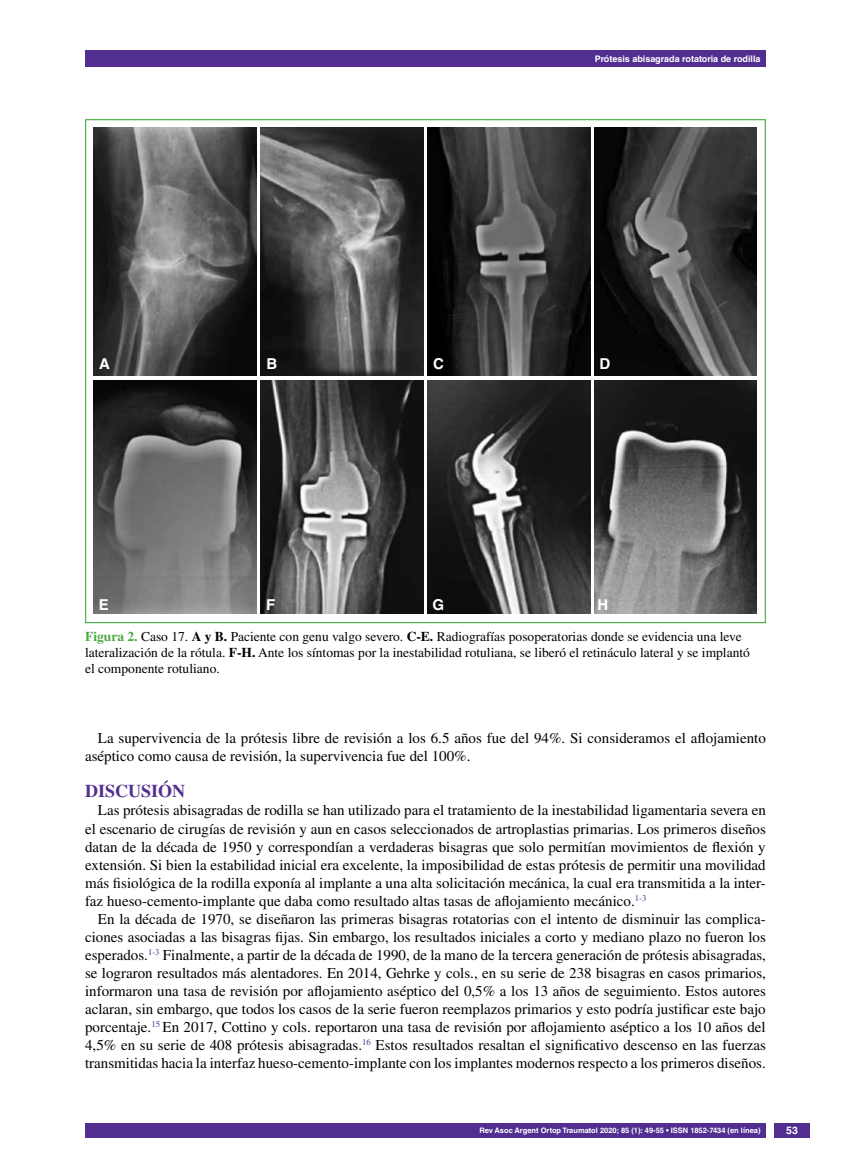
<style>
.page{position:relative;width:851px;height:1170px;background:#fff}
.page>*{position:absolute;margin:0;border:0;box-sizing:border-box;transform-origin:0 0}
.t1{font:700 18px "Times LT Std";color:#522e91}
.t2{font:15px/18px "Times LT Std";color:#000;text-align:justify}
.t3{font:700 15px "Helvetica LT Std";color:#fff}
.t4{font:13.5px/16.2px "Times LT Std";color:#000}
.t5{font:700 10.5px "Helvetica LT Std";color:#fff}
.t6{font:700 9px "Helvetica LT Std";color:#fff}
.t7{font:700 7.5px "Helvetica LT Std";color:#fff}
.s1{font-weight:700;color:#49a942}
.s2{font-weight:700}
</style>
<div class="page">
<div style="left:85px;top:50px;width:680px;height:17px;background:#522e91"></div>
<div style="left:85px;top:1123px;width:680px;height:14px;background:#522e91"></div>
<div style="left:774px;top:1123px;width:35px;height:14px;background:#522e91"></div>
<div style="left:85px;top:119px;width:680px;height:504px;background:#fff;border:1px solid #49a942"></div>
<img style="left:94px;top:128px;width:162px;height:248px">
<img style="left:260px;top:128px;width:163px;height:247px">
<img style="left:427px;top:128px;width:163px;height:247px">
<img style="left:594px;top:128px;width:162px;height:247px">
<img style="left:94px;top:380px;width:162px;height:233px">
<img style="left:260px;top:380px;width:163px;height:233px">
<img style="left:427px;top:380px;width:163px;height:233px">
<img style="left:594px;top:380px;width:162px;height:233px">
<p class="t3" style="left:99px;top:354px;width:12px">A</p>
<p class="t3" style="left:99px;top:595px;width:10px">E</p>
<p class="t3" style="left:266px;top:354px;width:10px">B</p>
<p class="t3" style="left:266px;top:595px;width:11px">F</p>
<p class="t3" style="left:433px;top:354px;width:12px">C</p>
<p class="t3" style="left:432px;top:595px;width:13px">G</p>
<p class="t6" style="left:594px;top:53px;width:167px">Prótesis abisagrada rotatoria de rodilla</p>
<p class="t3" style="left:599px;top:354px;width:12px">D</p>
<p class="t3" style="left:597px;top:595px;width:12px">H</p>
<p class="t4" style="left:85px;top:628px;width:666px"><span class="s1">FIGURA 2.</span> Caso 17. <span class="s2">A Y B.</span> Paciente con genu valgo severo. <span class="s2">C-E.</span> Radiografías posoperatorias donde se evidencia una leve lateralización de la rótula. <span class="s2">F-H.</span> Ante los síntomas por la inestabilidad rotuliana, se liberó el retináculo lateral y se implantó el componente rotuliano.</p>
<p class="t2" style="left:85px;top:729px;width:682px;text-indent:13px">La supervivencia de la prótesis libre de revisión a los 6.5 años fue del 94%. Si consideramos el aflojamiento aséptico como causa de revisión, la supervivencia fue del 100%.</p>
<p class="t1" style="left:85px;top:780px;width:102px">DISCUSIÓN</p>
<p class="t2" style="left:85px;top:801px;width:682px;text-indent:13px">Las prótesis abisagradas de rodilla se han utilizado para el tratamiento de la inestabilidad ligamentaria severa en el escenario de cirugías de revisión y aun en casos seleccionados de artroplastias primarias. Los primeros diseños datan de la década de 1950 y correspondían a verdaderas bisagras que solo permitían movimientos de flexión y extensión. Si bien la estabilidad inicial era excelente, la imposibilidad de estas prótesis de permitir una movilidad más fisiológica de la rodilla exponía al implante a una alta solicitación mecánica, la cual era transmitida a la inter&shy;faz hueso-cemento-implante que daba como resultado altas tasas de aflojamiento mecánico.<sup>1-3</sup></p>
<p class="t2" style="left:85px;top:909px;width:682px;text-indent:13px">En la década de 1970, se diseñaron las primeras bisagras rotatorias con el intento de disminuir las complica&shy;ciones asociadas a las bisagras fijas. Sin embargo, los resultados iniciales a corto y mediano plazo no fueron los esperados.<sup>1-3</sup> Finalmente, a partir de la década de 1990, de la mano de la tercera generación de prótesis abisagradas, se lograron resultados más alentadores. En 2014, Gehrke y cols., en su serie de 238 bisagras en casos primarios, informaron una tasa de revisión por aflojamiento aséptico del 0,5% a los 13 años de seguimiento. Estos autores aclaran, sin embargo, que todos los casos de la serie fueron reemplazos primarios y esto podría justificar este bajo porcentaje.<sup>15</sup> En 2017, Cottino y cols. reportaron una tasa de revisión por aflojamiento aséptico a los 10 años del 4,5% en su serie de 408 prótesis abisagradas.<sup>16</sup> Estos resultados resaltan el significativo descenso en las fuerzas transmitidas hacia la interfaz hueso-cemento-implante con los implantes modernos respecto a los primeros diseños.</p>
<p class="t7" style="left:479px;top:1125px;width:282px">Rev Asoc Argent Ortop Traumatol 2020; 85 (1): 49-55 • ISSN 1852-7434 (en línea)</p>
<p class="t5" style="left:786px;top:1124px;width:13px">53</p>
</div>
